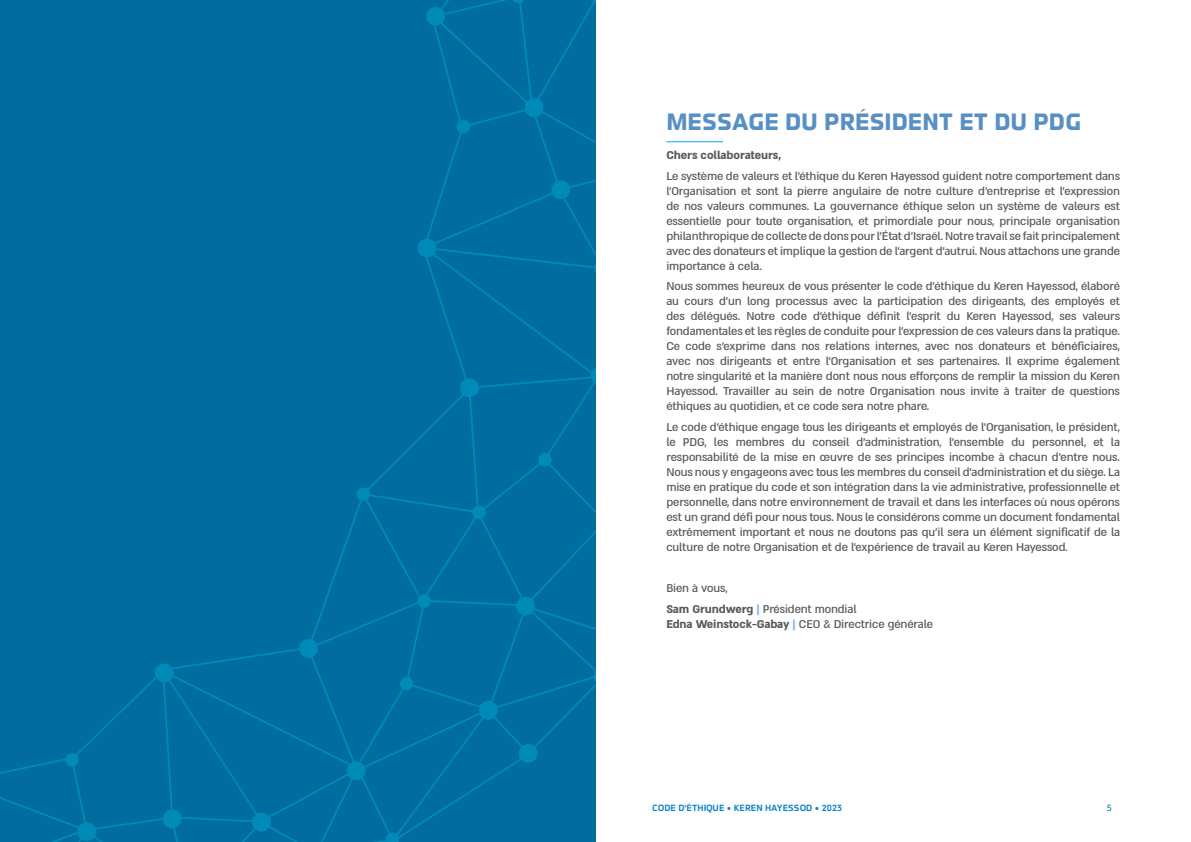
<style>
.page{position:relative;width:1191px;height:842px;background:#fff}
.page>*{position:absolute;margin:0;border:0;box-sizing:border-box;transform-origin:0 0}
.Medium_Title{font:700 21px "Fb Matritsa En";color:#5890c4}
.RUN_TEXT{font:500 13px/15px "Almoni Neue DL4.0 AAA";letter-spacing:-.01em;color:#58595b;text-align:justify}
.RUN_TEXT-2{font:700 13px "Almoni Neue DL4.0 AAA";letter-spacing:-.01em;color:#58595b}
.t1{font:500 8px "Fb Matritsa En";color:#0a81c5}
.t2{font:8px "Fb Matritsa En";color:#0a81c5}
.s1{font-weight:700}
.s2{font-weight:700;color:#78b6ff}
</style>
<div class="page">
<div style="left:0;top:0;width:595px;height:842px;background:#006d9e"></div>
<hr style="left:666px;top:141px;width:57px;height:1px;background:#00aeef">
<p class="Medium_Title" style="left:666px;top:107px;width:416px">MESSAGE DU PRÉSIDENT ET DU PDG</p>
<p class="RUN_TEXT-2" style="left:666px;top:145px;width:116px">Chers collaborateurs,</p>
<p class="RUN_TEXT" style="left:666px;top:167px;width:455px">Le système de valeurs et l'éthique du Keren Hayessod guident notre comportement dans l'Organisation et sont la pierre angulaire de notre culture d'entreprise et l’expression de nos valeurs communes. La gouvernance éthique selon un système de valeurs est essentielle pour toute organisation, et primordiale pour nous, principale organisation philanthropique de collecte de dons pour l'État d'Israël. Notre travail se fait principalement avec des donateurs et implique la gestion de l'argent d’autrui. Nous attachons une grande importance à cela.</p>
<p class="RUN_TEXT" style="left:666px;top:278px;width:455px">Nous sommes heureux de vous présenter le code d’éthique du Keren Hayessod, élaboré au cours d'un long processus avec la participation des dirigeants, des employés et des délégués. Notre code d’éthique définit l'esprit du Keren Hayessod, ses valeurs fondamentales et les règles de conduite pour l’expression de ces valeurs dans la pratique.<br>Ce code s’exprime dans nos relations internes, avec nos donateurs et bénéficiaires, avec nos dirigeants et entre l'Organisation et ses partenaires. Il exprime également notre singularité et la manière dont nous nous efforçons de remplir la mission du Keren Hayessod. Travailler au sein de notre Organisation nous invite à traiter de questions éthiques au quotidien, et ce code sera notre phare.</p>
<p class="RUN_TEXT" style="left:666px;top:418px;width:455px">Le code d'éthique engage tous les dirigeants et employés de l'Organisation, le président, le PDG, les membres du conseil d'administration, l’ensemble du personnel, et la responsabilité de la mise en œuvre de ses principes incombe à chacun d'entre nous.<br>Nous nous y engageons avec tous les membres du conseil d'administration et du siège. La mise en pratique du code et son intégration dans la vie administrative, professionnelle et personnelle, dans notre environnement de travail et dans les interfaces où nous opérons est un grand défi pour nous tous. Nous le considérons comme un document fondamental extrêmement important et nous ne doutons pas qu'il sera un élément significatif de la culture de notre Organisation et de l'expérience de travail au Keren Hayessod.</p>
<p class="RUN_TEXT" style="left:666px;top:580px;width:63px">Bien à vous,</p>
<p class="RUN_TEXT" style="left:666px;top:600px;width:192px"><span class="s1">Sam Grundwerg</span> <span class="s2">|</span> Président mondial</p>
<p class="RUN_TEXT" style="left:666px;top:615px;width:268px"><span class="s1">Edna Weinstock-Gabay</span> <span class="s2">|</span> CEO &amp; Directrice générale</p>
<p class="t1" style="left:652px;top:802px;width:192px">CODE D'ÉTHIQUE • KEREN HAYESSOD • 2023</p>
<p class="t2" style="left:1106px;top:802px;width:7px">5</p>
</div>
